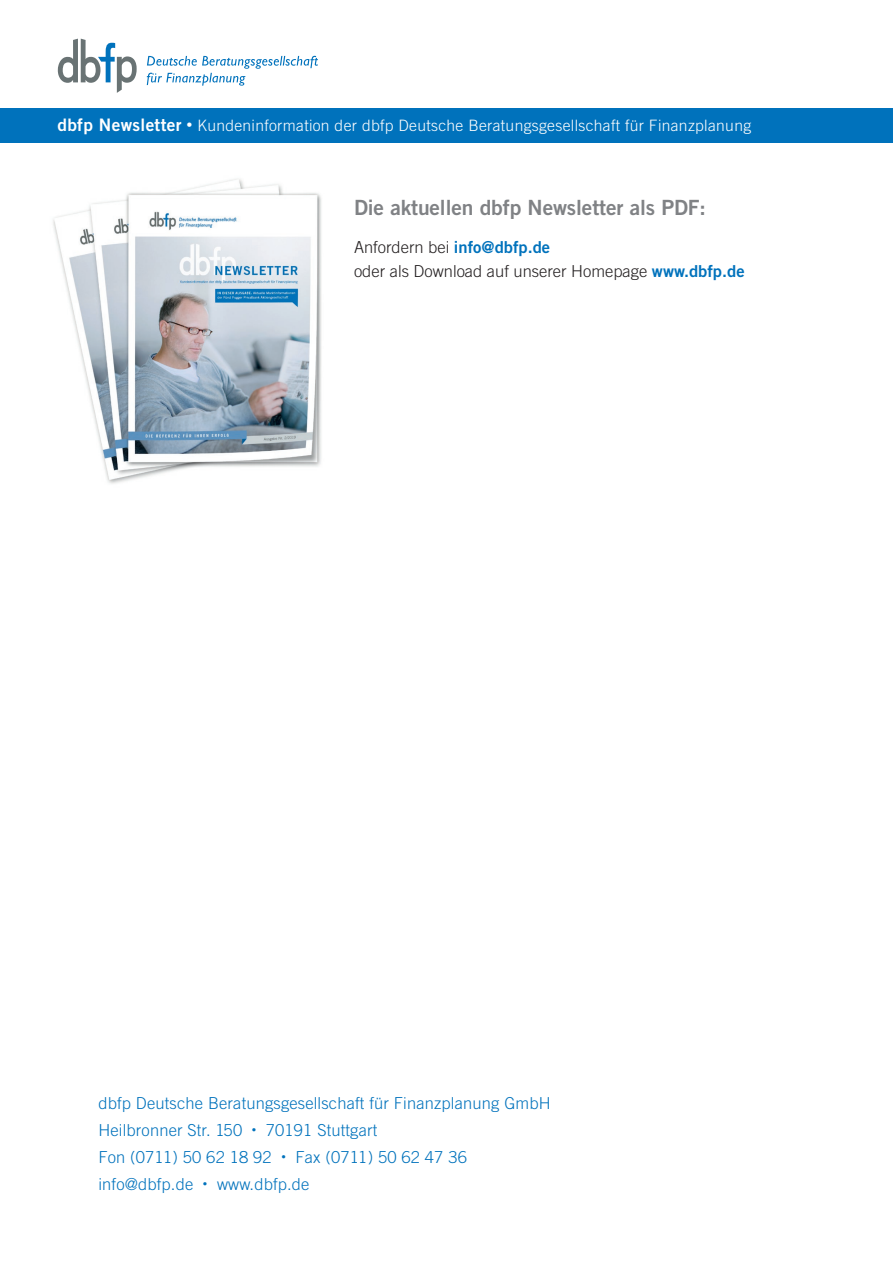
<style>
.page{position:relative;width:893px;height:1263px;background:#fff}
.page>*{position:absolute;margin:0;border:0;box-sizing:border-box;transform-origin:0 0}
.t1{font:21px "Trade Gothic LT Std Bd 2";letter-spacing:-.005em;color:#808285}
.t2{font:300 16.5px/27px "Trade Gothic LT Std";letter-spacing:.01em;color:#0072bc}
.t3{font:300 16.5px/24px "Trade Gothic LT Std";color:#231f20}
.t4{font:300 15.6px "Trade Gothic LT Std";letter-spacing:.02em;color:#fff}
.s1{font-family:"Trade Gothic LT Std Bd 2";font-weight:400;font-size:17.25px}
.s2{font-size:12px}
.s3{font-family:"Trade Gothic LT Std Bd 2";font-weight:400;color:#0072bc}
</style>
<div class="page">
<svg style="left:147px;top:56px;width:171px;height:30px"></svg>
<svg style="left:58px;top:39px;width:79px;height:54px"></svg>
<div style="left:0;top:108px;width:893px;height:34px;background:#0072bc"></div>
<img style="left:53px;top:179px;width:269px;height:305px">
<p class="t4" style="left:57px;top:116px;width:695px"><span class="s1">dbfp Newsletter</span> <span class="s2">•</span> Kundeninformation der dbfp Deutsche Beratungsgesellschaft für Finanzplanung</p>
<p class="t1" style="left:354px;top:195px;width:353px">Die aktuellen dbfp Newsletter als PDF:</p>
<p class="t3" style="left:354px;top:235px;width:392px">Anfordern bei <span class="s3">info@dbfp.de<br></span>oder als Download auf unserer Homepage <span class="s3">www.dbfp.de</span></p>
<p class="t2" style="left:98px;top:1089px;width:454px">dbfp Deutsche Beratungsgesellschaft für Finanzplanung GmbH Heilbronner Str. 150 <sup>•</sup> 70191 Stuttgart<br>Fon (0711) 50 62 18 92 <sup>•</sup> Fax (0711) 50 62 47 36 info@dbfp.de <sup>•</sup> www.dbfp.de</p>
</div>
